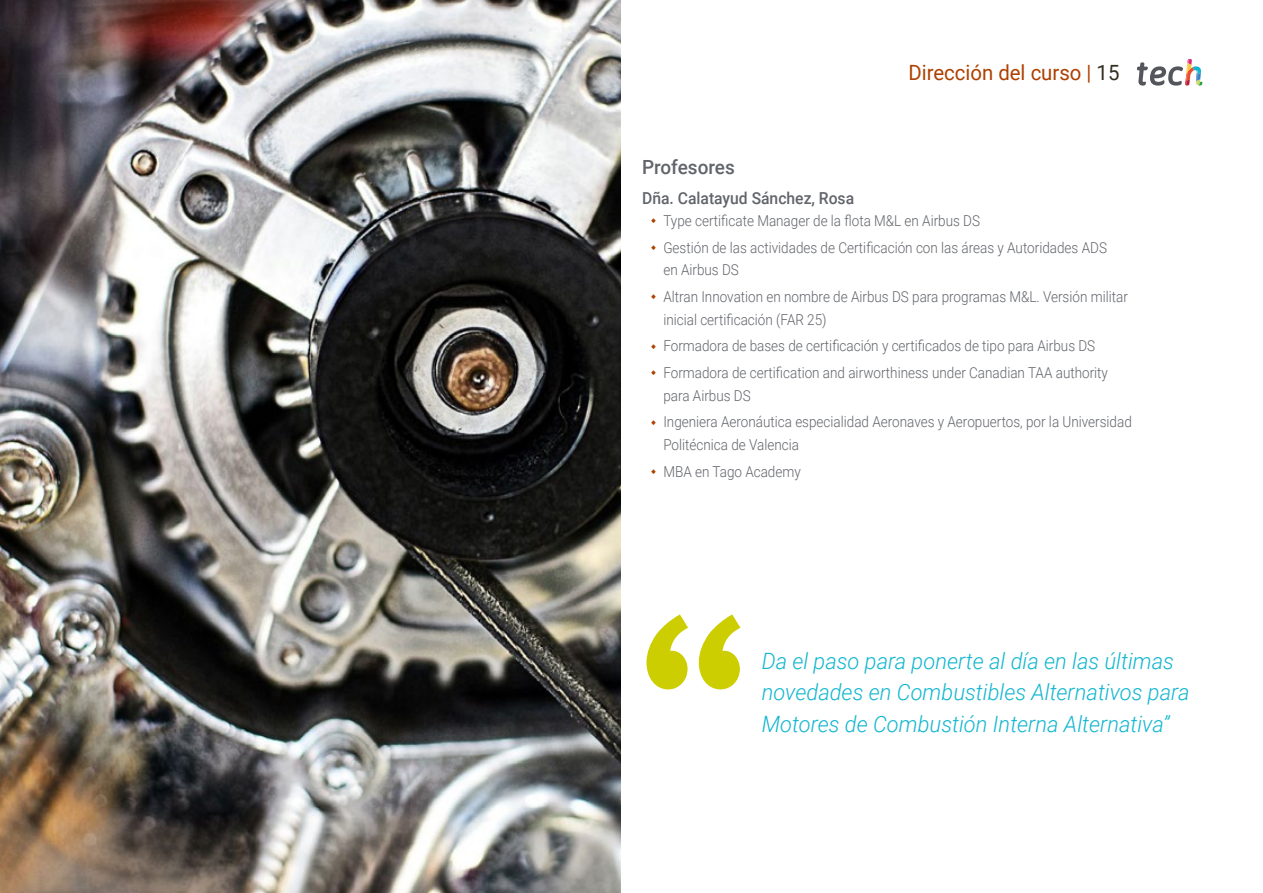
<style>
.page{position:relative;width:1263px;height:893px;background:#fff}
.page>*{position:absolute;margin:0;border:0;box-sizing:border-box;transform-origin:0 0}
.t1{font:italic 300 22.5px/31.5px "Roboto";color:#11b6cf}
.t2{font:21px "Roboto";color:#ae4000}
.t3{font:500 19.5px "Roboto";color:#61646a}
.t4{font:500 16.5px "Roboto";color:#61646a;scale:.95 1}
.t5{font:300 15px/26.7px "Roboto";color:#61646a;scale:.9 1}
.s1{color:#312e20}
</style>
<div class="page">
<svg style="left:646px;top:614px;width:95px;height:76px"></svg>
<img style="left:0;top:0;width:621px;height:893px">
<svg style="left:1137px;top:59px;width:65px;height:27px"></svg>
<h2 class="t2" style="left:908px;top:57px;width:213px">Dirección del curso | <span class="s1">15</span></h2>
<h3 class="t3" style="left:642px;top:153px;width:94px">Profesores</h3>
<p class="t4" style="left:642px;top:186px;width:225px">Dña. Calatayud Sánchez, Rosa</p>
<p class="t5" style="left:663px;top:207px;width:494px">Type certificate Manager de la flota M&amp;L en Airbus DS<br>Gestión de las actividades de Certificación con las áreas y Autoridades ADS</p>
<p class="t5" style="left:663px;top:256px;width:518px">en Airbus DS<br>Altran Innovation en nombre de Airbus DS para programas M&amp;L. Versión militar</p>
<p class="t5" style="left:663px;top:305px;width:495px">inicial certificación (FAR 25)<br>Formadora de bases de certificación y certificados de tipo para Airbus DS<br>Formadora de certification and airworthiness under Canadian TAA authority</p>
<p class="t5" style="left:663px;top:381px;width:522px">para Airbus DS<br>Ingeniera Aeronáutica especialidad Aeronaves y Aeropuertos, por la Universidad</p>
<p class="t5" style="left:663px;top:431px;width:154px">Politécnica de Valencia<br>MBA en Tago Academy</p>
<h1 class="t1" style="left:762px;top:644px;width:429px">Da el paso para ponerte al día en las últimas novedades en Combustibles Alternativos para<br>Motores de Combustión Interna Alternativa”</h1>
</div>
